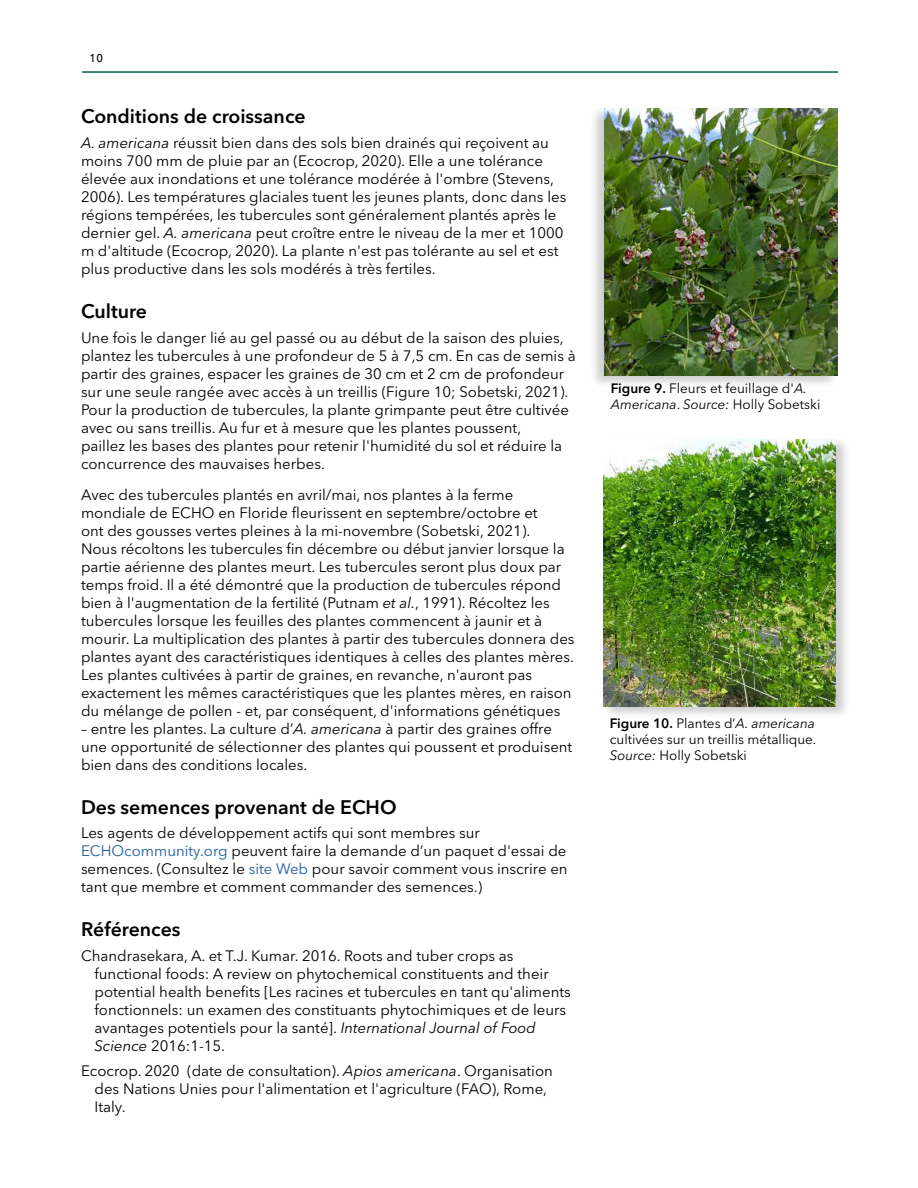
<style>
.page{position:relative;width:918px;height:1188px;background:#fff}
.page>*{position:absolute;margin:0;border:0;box-sizing:border-box;transform-origin:0 0}
.Heading_1{font:600 19.5px "Avenir Next LT Pro";color:#000}
.Body_Text{font:15px/18px "Avenir Next LT Pro";color:#000}
.Reference{font:15px/18px "Avenir Next LT Pro";color:#000}
.Figure{font:13.5px/16.2px "Avenir Next LT Pro";color:#000}
.s1{font-style:italic}
.s2{color:#215e9e}
.s3{font-weight:600}
</style>
<div class="page">
<hr style="left:82px;top:71px;width:756px;height:2px;background:#006552">
<div style="left:589px;top:105px;width:249px;height:284px;background:#000;opacity:.2"></div>
<img style="left:604px;top:109px;width:233px;height:267px">
<div style="left:602px;top:436px;width:249px;height:284px;background:#000;opacity:.2"></div>
<img style="left:603px;top:440px;width:233px;height:267px">
<p class="Body_Text" style="left:89px;top:48px;width:16px">10</p>
<p class="Heading_1" style="left:81px;top:105px;width:226px">Conditions de croissance</p>
<p class="Body_Text" style="left:81px;top:134px;width:487px"><span class="s1">A. americana</span> réussit bien dans des sols bien drainés qui reçoivent au moins 700 mm de pluie par an (Ecocrop, 2020). Elle a une tolérance élevée aux inondations et une tolérance modérée à l'ombre (Stevens, 2006). Les températures glaciales tuent les jeunes plants, donc dans les régions tempérées, les tubercules sont généralement plantés après le dernier gel. <span class="s1">A. americana</span> peut croître entre le niveau de la mer et 1000 m d'altitude (Ecocrop, 2020). La plante n'est pas tolérante au sel et est plus productive dans les sols modérés à très fertiles.</p>
<p class="Heading_1" style="left:81px;top:299px;width:68px">Culture</p>
<p class="Body_Text" style="left:81px;top:328px;width:496px">Une fois le danger lié au gel passé ou au début de la saison des pluies, plantez les tubercules à une profondeur de 5 à 7,5 cm. En cas de semis à partir des graines, espacer les graines de 30 cm et 2 cm de profondeur sur une seule rangée avec accès à un treillis (Figure 10; Sobetski, 2021).<br>Pour la production de tubercules, la plante grimpante peut être cultivée avec ou sans treillis. Au fur et à mesure que les plantes poussent,<br>paillez les bases des plantes pour retenir l'humidité du sol et réduire la concurrence des mauvaises herbes.</p>
<p class="Body_Text" style="left:81px;top:486px;width:495px">Avec des tubercules plantés en avril/mai, nos plantes à la ferme mondiale de ECHO en Floride fleurissent en septembre/octobre et<br>ont des gousses vertes pleines à la mi-novembre (Sobetski, 2021).<br>Nous récoltons les tubercules fin décembre ou début janvier lorsque la partie aérienne des plantes meurt. Les tubercules seront plus doux par temps froid. Il a été démontré que la production de tubercules répond bien à l'augmentation de la fertilité (Putnam <span class="s1">et al.</span>, 1991). Récoltez les tubercules lorsque les feuilles des plantes commencent à jaunir et à mourir. La multiplication des plantes à partir des tubercules donnera des plantes ayant des caractéristiques identiques à celles des plantes mères.<br>Les plantes cultivées à partir de graines, en revanche, n'auront pas exactement les mêmes caractéristiques que les plantes mères, en raison du mélange de pollen - et, par conséquent, d'informations génétiques</p>
<p class="Body_Text" style="left:81px;top:720px;width:493px">– entre les plantes. La culture d’<span class="s1">A. americana</span> à partir des graines offre une opportunité de sélectionner des plantes qui poussent et produisent bien dans des conditions locales.</p>
<p class="Heading_1" style="left:81px;top:795px;width:317px">Des semences provenant de ECHO</p>
<p class="Body_Text" style="left:81px;top:824px;width:488px">Les agents de développement actifs qui sont membres sur <span class="s2">ECHOcommunity.org</span> peuvent faire la demande d’un paquet d'essai de semences. (Consultez le <span class="s2">site Web</span> pour savoir comment vous inscrire en tant que membre et comment commander des semences.)</p>
<p class="Heading_1" style="left:81px;top:917px;width:101px">Références</p>
<p class="Reference" style="left:94px;top:947px;width:478px;text-indent:-14px">Chandrasekara, A. et T.J. Kumar. 2016. Roots and tuber crops as functional foods: A review on phytochemical constituents and their potential health benefits [Les racines et tubercules en tant qu'aliments fonctionnels: un examen des constituants phytochimiques et de leurs avantages potentiels pour la santé]. <span class="s1">International Journal of Food Science</span> 2016:1-15.</p>
<p class="Reference" style="left:94px;top:1061px;width:460px;text-indent:-14px">Ecocrop. 2020 (date de consultation). <span class="s1">Apios americana</span>. Organisation des Nations Unies pour l'alimentation et l'agriculture (FAO), Rome,<br>Italy.</p>
<p class="Figure" style="left:611px;top:380px;width:211px"><span class="s3">Figure 9.</span> Fleurs et feuillage d'<span class="s1">A.<br>Americana</span>. <span class="s1">Source:</span> Holly Sobetski</p>
<p class="Figure" style="left:610px;top:715px;width:208px;text-align:justify"><span class="s3">Figure 10.</span> Plantes d’<span class="s1">A. americana </span>cultivées sur un treillis métallique.<br><span class="s1">Source:</span> Holly Sobetski</p>
</div>
